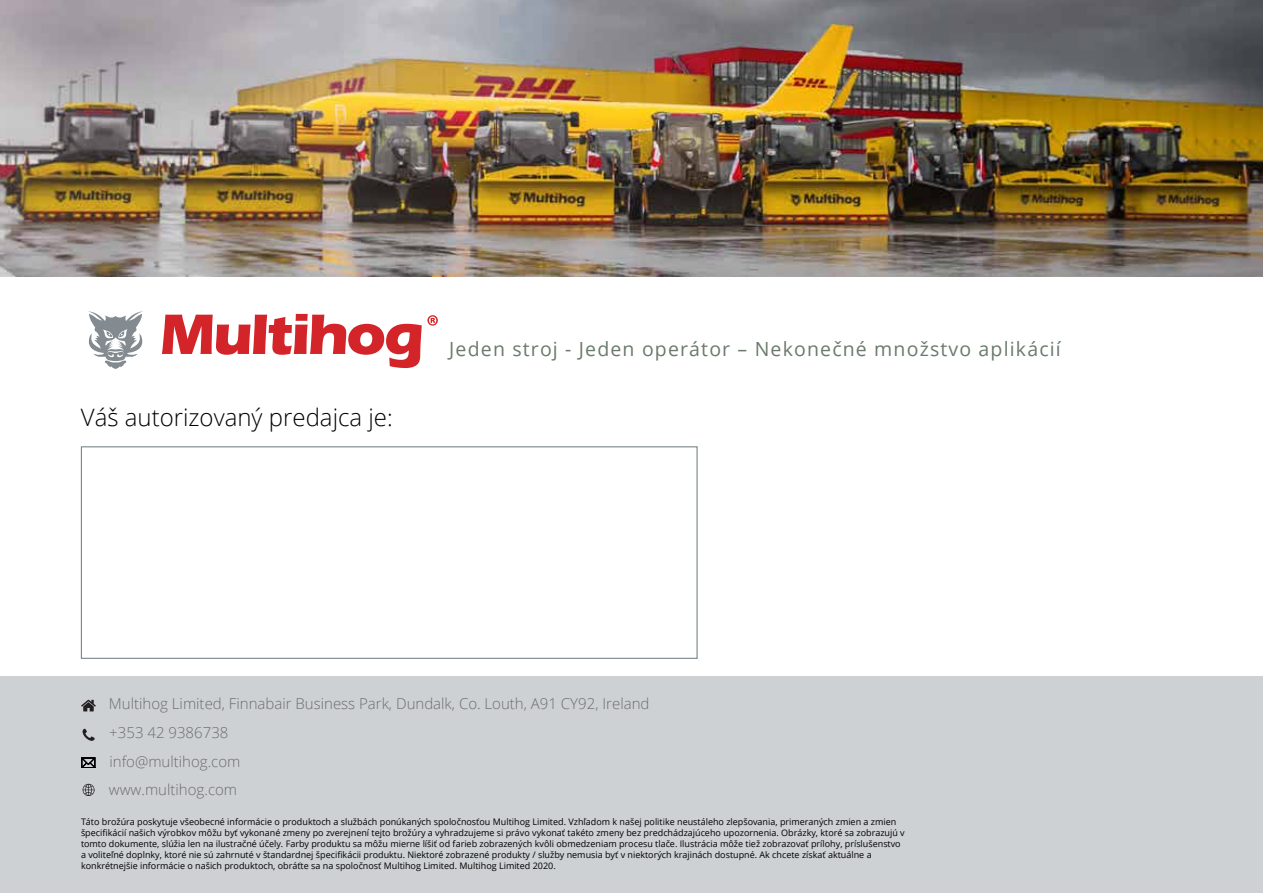
<style>
.page{position:relative;width:1263px;height:893px;background:#fff}
.page>*{position:absolute;margin:0;border:0;box-sizing:border-box;transform-origin:0 0}
.t1{font:300 24px "Open Sans";color:#000101}
.t2{font:19.5px "Open Sans";letter-spacing:.06em;color:#6b7a6c}
.t3{font:300 15px/28.3px "Open Sans";color:#6d6c6f}
.t4{font:9px/10.8px "Open Sans";color:#000}
</style>
<div class="page">
<div style="left:0;top:676px;width:1263px;height:217px;background:#cdd1d3"></div>
<svg style="left:88px;top:311px;width:55px;height:58px"></svg>
<svg style="left:162px;top:314px;width:276px;height:54px"></svg>
<div style="left:81px;top:446px;width:617px;height:213px;background:#fff;border:1px solid #7b868c"></div>
<svg style="left:83px;top:729px;width:12px;height:12px"></svg>
<svg style="left:82px;top:758px;width:13px;height:10px"></svg>
<svg style="left:83px;top:784px;width:11px;height:12px"></svg>
<svg style="left:81px;top:700px;width:15px;height:11px"></svg>
<img style="left:0;top:0;width:1263px;height:277px">
<h1 class="t1" style="left:81px;top:401px;width:313px">Váš autorizovaný predajca je:</h1>
<h2 class="t2" style="left:449px;top:335px;width:613px">Jeden stroj - Jeden operátor – Nekonečné množstvo aplikácií</h2>
<h3 class="t3" style="left:109px;top:689px;width:542px">Multihog Limited, Finnabair Business Park, Dundalk, Co. Louth, A91 CY92, Ireland</h3>
<h3 class="t3" style="left:109px;top:718px;width:133px">+353 42 9386738 info@multihog.com www.multihog.com</h3>
<p class="t4" style="left:81px;top:816px;width:825px">Táto brožúra poskytuje všeobecné informácie o produktoch a službách ponúkaných spoločnosťou Multihog Limited. Vzhľadom k našej politike neustáleho zlepšovania, primeraných zmien a zmien špecifikácií našich výrobkov môžu byť vykonané zmeny po zverejnení tejto brožúry a vyhradzujeme si právo vykonať takéto zmeny bez predchádzajúceho upozornenia. Obrázky, ktoré sa zobrazujú v tomto dokumente, slúžia len na ilustračné účely. Farby produktu sa môžu mierne líšiť od farieb zobrazených kvôli obmedzeniam procesu tlače. Ilustrácia môže tiež zobrazovať prílohy, príslušenstvo a voliteľné doplnky, ktoré nie sú zahrnuté v štandardnej špecifikácii produktu. Niektoré zobrazené produkty / služby nemusia byť v niektorých krajinách dostupné. Ak chcete získať aktuálne a konkrétnejšie informácie o našich produktoch, obráťte sa na spoločnosť Multihog Limited. Multihog Limited 2020.</p>
</div>
